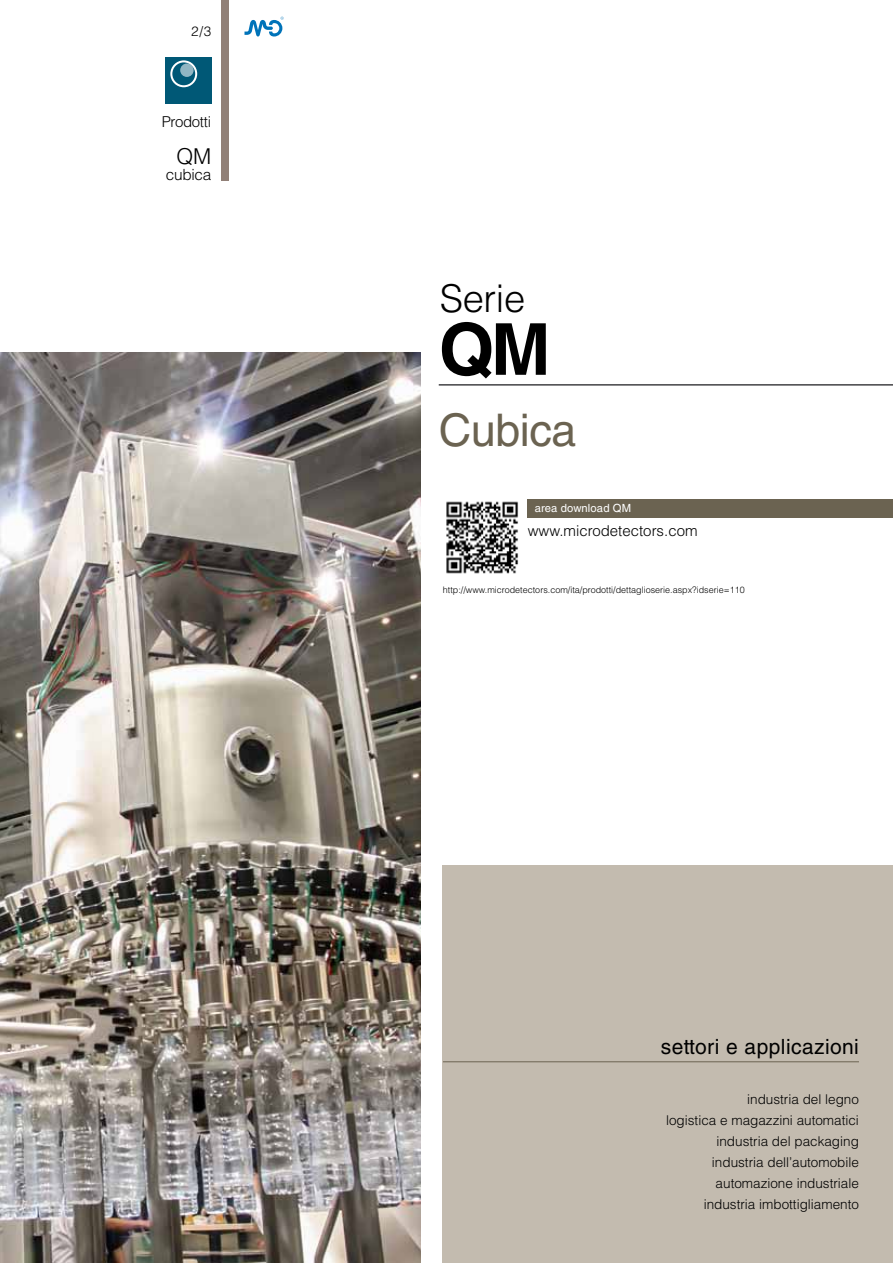
<style>
.page{position:relative;width:893px;height:1263px;background:#fff}
.page>*{position:absolute;margin:0;border:0;box-sizing:border-box;transform-origin:0 0}
.t1{font:700 71.7px "Helvetica LT Std";color:#000}
.t2{font:45px "Helvetica LT Std";letter-spacing:-.01em;color:#6b6351}
.t3{font:300 38.25px "Helvetica LT Std";letter-spacing:-.01em;color:#000}
.t4{font:300 21.9px "Helvetica LT Std";color:#000}
.t5{font:21px "Helvetica LT Std";letter-spacing:.02em;color:#000}
.t6{font:300 15.45px "Helvetica LT Std";letter-spacing:-.02em;color:#000}
.t7{font:300 15px "Helvetica LT Std";color:#000}
.t8{font:300 15px "Helvetica LT Std";letter-spacing:-.02em;color:#000}
.t9{font:300 13.5px/21px "Helvetica LT Std";color:#000;text-align:right}
.t10{font:11.25px "Helvetica LT Std";letter-spacing:.01em;color:#fff}
.t11{font:300 9px "Helvetica LT Std";color:#000}
</style>
<div class="page">
<div style="left:443px;top:865px;width:450px;height:398px;background:#c3bbaf"></div>
<div style="left:221px;top:0;width:8px;height:180px;background:#918077"></div>
<svg style="left:244px;top:17px;width:40px;height:20px"></svg>
<hr style="left:443px;top:1061px;width:416px;height:1px;background:#6b6351">
<hr style="left:439px;top:384px;width:454px;height:2px;background:#434245">
<div style="left:165px;top:58px;width:47px;height:46px;background:#005876"></div>
<svg style="left:170px;top:60px;width:27px;height:27px"></svg>
<svg style="left:180px;top:64px;width:14px;height:13px"></svg>
<img style="left:0;top:353px;width:421px;height:910px">
<div style="left:528px;top:499px;width:365px;height:19px;background:#6b6351"></div>
<img style="left:446px;top:501px;width:73px;height:73px">
<p class="t9" style="left:191px;top:21px;width:22px">2/3</p>
<p class="t8" style="left:162px;top:112px;width:51px">Prodotti</p>
<h3 class="t4" style="left:176px;top:142px;width:36px">QM</h3>
<p class="t6" style="left:166px;top:165px;width:47px">cubica</p>
<h3 class="t3" style="left:440px;top:275px;width:87px">Serie</h3>
<h1 class="t1" style="left:439px;top:306px;width:113px">QM</h1>
<h2 class="t2" style="left:439px;top:404px;width:139px">Cubica</h2>
<p class="t10" style="left:535px;top:501px;width:98px">area download QM</p>
<p class="t7" style="left:528px;top:521px;width:171px">www.microdetectors.com</p>
<p class="t11" style="left:443px;top:584px;width:303px">http://www.microdetectors.com/ita/prodotti/dettaglioserie.aspx?idserie=110</p>
<h3 class="t5" style="left:661px;top:1034px;width:200px">settori e applicazioni</h3>
<p class="t9" style="left:666px;top:1088px;width:194px">industria del legno<br>logistica e magazzini automatici industria del packaging industria dell’automobile automazione industriale industria imbottigliamento</p>
</div>
